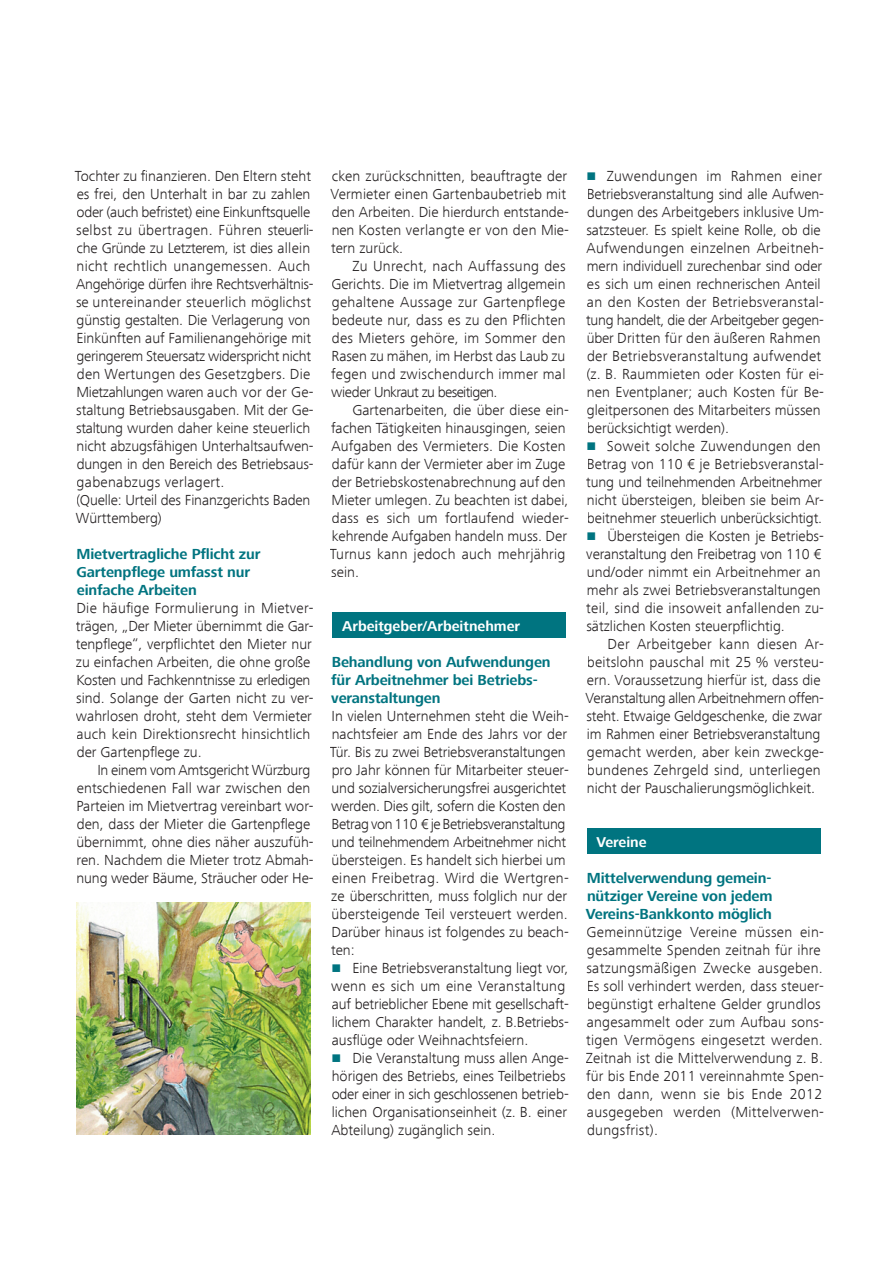
<style>
.page{position:relative;width:893px;height:1263px;background:#fff}
.page>*{position:absolute;margin:0;border:0;box-sizing:border-box;transform-origin:0 0}
.t1{font:300 15px/18px "Frutiger Next Com";color:#231f20}
.t2{font:700 15px/18px "Frutiger Next Com";letter-spacing:-.01em;color:#007480}
.t3{font:700 14.7px "Frutiger Next Com";color:#fff}
.s1{color:#007480}
</style>
<div class="page">
<div style="left:332px;top:613px;width:234px;height:25px;background:#007480"></div>
<div style="left:587px;top:829px;width:234px;height:25px;background:#007480"></div>
<img style="left:77px;top:903px;width:233px;height:232px">
<p class="t1" style="left:75px;top:167px;width:240px">Tochter zu finanzieren. Den Eltern steht es frei, den Unterhalt in bar zu zahlen oder (auch befristet) eine Einkunftsquelle selbst zu übertragen. Führen steuerli&shy;che Gründe zu Letzterem, ist dies allein nicht rechtlich unangemessen. Auch Angehörige dürfen ihre Rechtsverhältnis&shy;se untereinander steuerlich möglichst günstig gestalten. Die Verlagerung von Einkünften auf Familienangehörige mit geringerem Steuersatz widerspricht nicht den Wertungen des Gesetzgbers. Die Mietzahlungen waren auch vor der Ge&shy;staltung Betriebsausgaben. Mit der Ge&shy;staltung wurden daher keine steuerlich nicht abzugsfähigen Unterhaltsaufwen&shy;dungen in den Bereich des Betriebsaus&shy;gabenabzugs verlagert.<br>(Quelle: Urteil des Finanzgerichts Baden Württemberg)</p>
<p class="t2" style="left:77px;top:545px;width:185px">Mietvertragliche Pflicht zur<br>Gartenpflege umfasst nur einfache Arbeiten</p>
<p class="t1" style="left:76px;top:599px;width:239px">Die häufige Formulierung in Mietver&shy;trägen, „Der Mieter übernimmt die Gar&shy;tenpflege“, verpflichtet den Mieter nur zu einfachen Arbeiten, die ohne große Kosten und Fachkenntnisse zu erledigen sind. Solange der Garten nicht zu ver&shy;wahrlosen droht, steht dem Vermieter auch kein Direktionsrecht hinsichtlich der Gartenpflege zu.</p>
<p class="t1" style="left:76px;top:761px;width:239px;text-indent:21px">In einem vom Amtsgericht Würzburg entschiedenen Fall war zwischen den Parteien im Mietvertrag vereinbart wor&shy;den, dass der Mieter die Gartenpflege übernimmt, ohne dies näher auszufüh&shy;ren. Nachdem die Mieter trotz Abmah&shy;nung weder Bäume, Sträucher oder He-</p>
<p class="t1" style="left:330px;top:167px;width:240px">cken zurückschnitten, beauftragte der Vermieter einen Gartenbaubetrieb mit den Arbeiten. Die hierdurch entstande&shy;nen Kosten verlangte er von den Mie&shy;tern zurück.</p>
<p class="t1" style="left:331px;top:257px;width:236px;text-align:justify;text-indent:22px">Zu Unrecht, nach Auffassung des Gerichts. Die im Mietvertrag allgemein gehaltene Aussage zur Gartenpflege bedeute nur, dass es zu den Pflichten des Mieters gehöre, im Sommer den Rasen zu mähen, im Herbst das Laub zu fegen und zwischendurch immer mal wieder Unkraut zu beseitigen.</p>
<p class="t1" style="left:330px;top:401px;width:240px;text-indent:23px">Gartenarbeiten, die über diese ein&shy;fachen Tätigkeiten hinausgingen, seien Aufgaben des Vermieters. Die Kosten dafür kann der Vermieter aber im Zuge der Betriebskostenabrechnung auf den Mieter umlegen. Zu beachten ist dabei, dass es sich um fortlaufend wieder&shy;kehrende Aufgaben handeln muss. Der Turnus kann jedoch auch mehrjährig sein.</p>
<p class="t3" style="left:342px;top:617px;width:180px">Arbeitgeber/Arbeitnehmer</p>
<p class="t2" style="left:331px;top:653px;width:221px">Behandlung von Aufwendungen für Arbeitnehmer bei Betriebs&shy;veranstaltungen</p>
<p class="t1" style="left:330px;top:707px;width:240px">In vielen Unternehmen steht die Weih&shy;nachtsfeier am Ende des Jahrs vor der Tür. Bis zu zwei Betriebsveranstaltungen pro Jahr können für Mitarbeiter steuer&shy;und sozialversicherungsfrei ausgerichtet werden. Dies gilt, sofern die Kosten den Betrag von 110 € je Betriebsveranstaltung und teilnehmendem Arbeitnehmer nicht übersteigen. Es handelt sich hierbei um einen Freibetrag. Wird die Wertgren&shy;ze überschritten, muss folglich nur der übersteigende Teil versteuert werden.<br>Darüber hinaus ist folgendes zu beach&shy;ten:</p>
<p class="t1" style="left:331px;top:959px;width:239px"><span class="s1">■</span> Eine Betriebsveranstaltung liegt vor, wenn es sich um eine Veranstaltung auf betrieblicher Ebene mit gesellschaft&shy;lichem Charakter handelt, z. B.Betriebs&shy;ausflüge oder Weihnachtsfeiern.</p>
<p class="t1" style="left:331px;top:1049px;width:239px"><span class="s1">■</span> Die Veranstaltung muss allen Ange&shy;hörigen des Betriebs, eines Teilbetriebs oder einer in sich geschlossenen betrieb&shy;lichen Organisationseinheit (z. B. einer Abteilung) zugänglich sein.</p>
<p class="t1" style="left:586px;top:167px;width:239px"><span class="s1">■</span> Zuwendungen im Rahmen einer Betriebsveranstaltung sind alle Aufwen&shy;dungen des Arbeitgebers inklusive Um&shy;satzsteuer. Es spielt keine Rolle, ob die Aufwendungen einzelnen Arbeitneh&shy;mern individuell zurechenbar sind oder es sich um einen rechnerischen Anteil an den Kosten der Betriebsveranstal&shy;tung handelt, die der Arbeitgeber gegen&shy;über Dritten für den äußeren Rahmen der Betriebsveranstaltung aufwendet (z. B. Raummieten oder Kosten für ei&shy;nen Eventplaner; auch Kosten für Be&shy;gleitpersonen des Mitarbeiters müssen berücksichtigt werden).</p>
<p class="t1" style="left:586px;top:437px;width:239px"><span class="s1">■</span> Soweit solche Zuwendungen den Betrag von 110 € je Betriebsveranstal&shy;tung und teilnehmenden Arbeitnehmer nicht übersteigen, bleiben sie beim Ar&shy;beitnehmer steuerlich unberücksichtigt.</p>
<p class="t1" style="left:586px;top:527px;width:239px"><span class="s1">■</span> Übersteigen die Kosten je Betriebs&shy;veranstaltung den Freibetrag von 110 € und/oder nimmt ein Arbeitnehmer an mehr als zwei Betriebsveranstaltungen teil, sind die insoweit anfallenden zu&shy;sätzlichen Kosten steuerpflichtig.</p>
<p class="t1" style="left:586px;top:635px;width:240px;text-indent:22px">Der Arbeitgeber kann diesen Ar&shy;beitslohn pauschal mit 25 % versteu&shy;ern. Voraussetzung hierfür ist, dass die Veranstaltung allen Arbeitnehmern offen&shy;steht. Etwaige Geldgeschenke, die zwar im Rahmen einer Betriebsveranstaltung gemacht werden, aber kein zweckge&shy;bundenes Zehrgeld sind, unterliegen nicht der Pauschalierungsmöglichkeit.</p>
<p class="t3" style="left:596px;top:833px;width:52px">Vereine</p>
<p class="t2" style="left:586px;top:869px;width:188px;text-align:justify">Mittelverwendung gemein&shy;nütziger Vereine von jedem Vereins-Bankkonto möglich</p>
<p class="t1" style="left:586px;top:923px;width:240px">Gemeinnützige Vereine müssen ein&shy;gesammelte Spenden zeitnah für ihre satzungsmäßigen Zwecke ausgeben.<br>Es soll verhindert werden, dass steuer&shy;begünstigt erhaltene Gelder grundlos angesammelt oder zum Aufbau sons&shy;tigen Vermögens eingesetzt werden.<br>Zeitnah ist die Mittelverwendung z. B. für bis Ende 2011 vereinnahmte Spen&shy;den dann, wenn sie bis Ende 2012 ausgegeben werden (Mittelverwen&shy;dungsfrist).</p>
</div>
